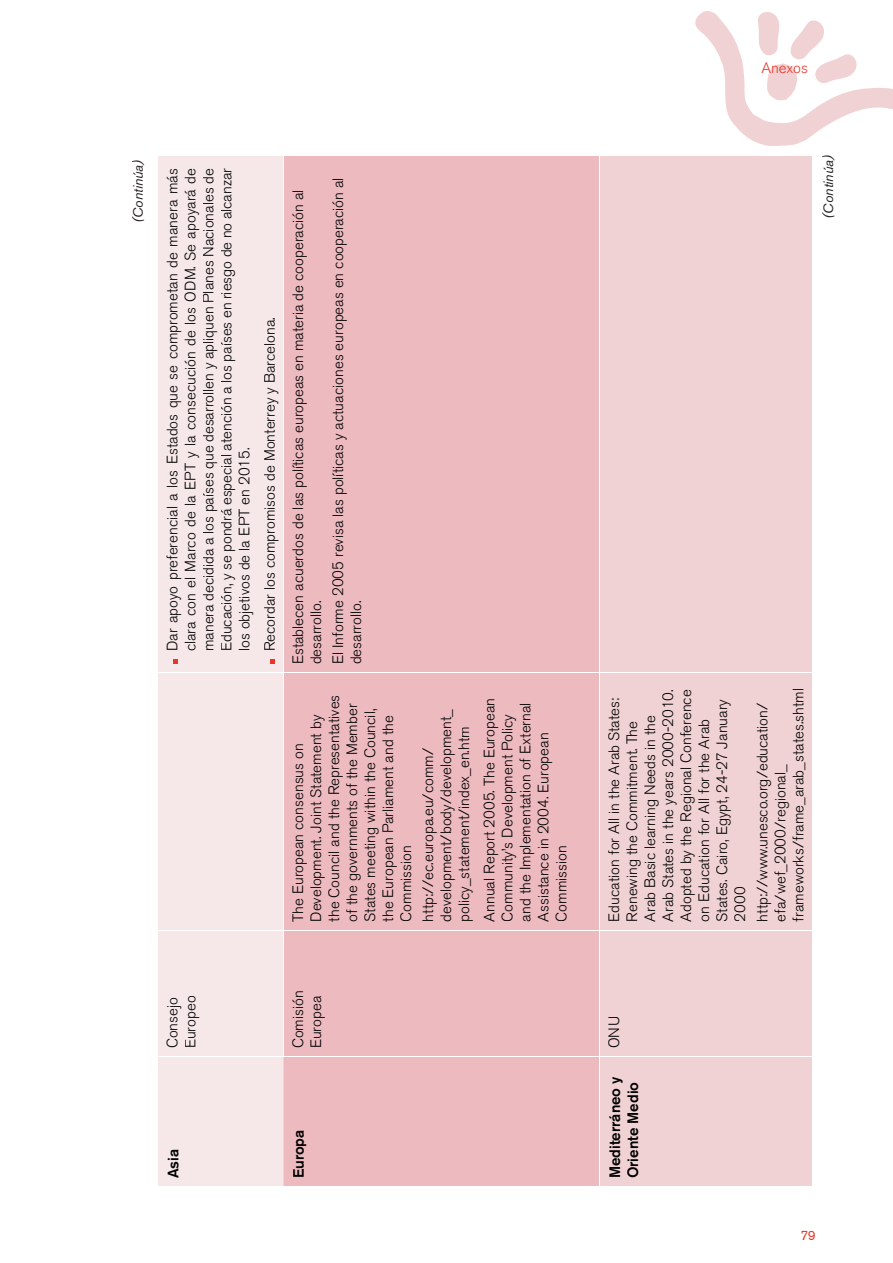
<style>
.page{position:relative;width:893px;height:1263px;background:#fff}
.page>*{position:absolute;margin:0;border:0;box-sizing:border-box;transform-origin:0 0}
.t1{font:300 15px/18px "Akzidenz Grotesk BE";color:#000}
.t2{font:500 15px/18px "Akzidenz Grotesk BE";color:#000}
.t3{font:300 15px "Akzidenz Grotesk BE";color:#ea3529}
.t4{font:italic 13.5px "Akzidenz Grotesk BE";color:#231f20}
.t5{font:13.5px "Akzidenz Grotesk BE";color:#ea3529}
</style>
<div class="page">
<svg style="left:695px;top:11px;width:198px;height:135px"></svg>
<div style="left:158px;top:156px;width:125px;height:1030px;background:#f6e7e9"></div>
<div style="left:283px;top:156px;width:316px;height:1030px;background:#edbac0"></div>
<div style="left:600px;top:156px;width:212px;height:1030px;background:#f1d2d4"></div>
<hr style="left:158px;top:930px;width:1px;height:127px;background:#fff">
<hr style="left:158px;top:1057px;width:125px;height:1px;background:#fff">
<hr style="left:158px;top:673px;width:1px;height:257px;background:#fff">
<hr style="left:158px;top:930px;width:125px;height:1px;background:#fff">
<hr style="left:158px;top:155px;width:1px;height:518px;background:#fff">
<hr style="left:158px;top:673px;width:125px;height:1px;background:#fff">
<hr style="left:283px;top:930px;width:1px;height:127px;background:#fff">
<hr style="left:284px;top:1057px;width:315px;height:1px;background:#fff">
<hr style="left:283px;top:673px;width:1px;height:257px;background:#fff">
<hr style="left:284px;top:930px;width:315px;height:1px;background:#fff">
<hr style="left:283px;top:155px;width:1px;height:518px;background:#fff">
<hr style="left:284px;top:673px;width:315px;height:1px;background:#fff">
<hr style="left:600px;top:1057px;width:212px;height:1px;background:#fff">
<hr style="left:600px;top:930px;width:212px;height:1px;background:#fff">
<hr style="left:600px;top:673px;width:212px;height:1px;background:#fff">
<div style="left:168px;top:1150px;width:11px;height:28px;background:#f6e7e9"></div>
<div style="left:167px;top:997px;width:14px;height:51px;background:#f6e7e9"></div>
<div style="left:185px;top:996px;width:14px;height:51px;background:#f6e7e9"></div>
<svg style="left:173px;top:659px;width:5px;height:5px"></svg>
<div style="left:167px;top:168px;width:14px;height:487px;background:#f6e7e9"></div>
<div style="left:185px;top:168px;width:14px;height:483px;background:#f6e7e9"></div>
<div style="left:203px;top:168px;width:14px;height:482px;background:#f6e7e9"></div>
<div style="left:221px;top:168px;width:14px;height:482px;background:#f6e7e9"></div>
<div style="left:239px;top:448px;width:14px;height:202px;background:#f6e7e9"></div>
<svg style="left:270px;top:659px;width:5px;height:5px"></svg>
<div style="left:264px;top:318px;width:15px;height:337px;background:#f6e7e9"></div>
<div style="left:293px;top:1130px;width:13px;height:47px;background:#edbac0"></div>
<div style="left:292px;top:990px;width:11px;height:58px;background:#edbac0"></div>
<div style="left:310px;top:996px;width:15px;height:51px;background:#edbac0"></div>
<div style="left:292px;top:743px;width:15px;height:178px;background:#edbac0"></div>
<div style="left:310px;top:715px;width:15px;height:205px;background:#edbac0"></div>
<div style="left:328px;top:695px;width:15px;height:226px;background:#edbac0"></div>
<div style="left:346px;top:704px;width:15px;height:217px;background:#edbac0"></div>
<div style="left:364px;top:709px;width:15px;height:212px;background:#edbac0"></div>
<div style="left:382px;top:715px;width:15px;height:206px;background:#edbac0"></div>
<div style="left:400px;top:846px;width:11px;height:75px;background:#edbac0"></div>
<div style="left:423px;top:748px;width:14px;height:172px;background:#edbac0"></div>
<div style="left:441px;top:709px;width:14px;height:212px;background:#edbac0"></div>
<div style="left:459px;top:738px;width:14px;height:182px;background:#edbac0"></div>
<div style="left:462px;top:727px;width:7px;height:10px;background:#edbac0"></div>
<div style="left:484px;top:698px;width:14px;height:223px;background:#edbac0"></div>
<div style="left:502px;top:714px;width:14px;height:207px;background:#edbac0"></div>
<div style="left:520px;top:702px;width:14px;height:219px;background:#edbac0"></div>
<div style="left:538px;top:732px;width:14px;height:189px;background:#edbac0"></div>
<div style="left:556px;top:845px;width:11px;height:76px;background:#edbac0"></div>
<div style="left:292px;top:190px;width:15px;height:473px;background:#edbac0"></div>
<div style="left:310px;top:601px;width:11px;height:63px;background:#edbac0"></div>
<div style="left:332px;top:177px;width:15px;height:486px;background:#edbac0"></div>
<div style="left:351px;top:601px;width:10px;height:63px;background:#edbac0"></div>
<div style="left:609px;top:1076px;width:14px;height:101px;background:#f1d2d4"></div>
<div style="left:627px;top:1082px;width:11px;height:96px;background:#f1d2d4"></div>
<div style="left:608px;top:1017px;width:11px;height:31px;background:#f1d2d4"></div>
<div style="left:608px;top:698px;width:11px;height:222px;background:#f1d2d4"></div>
<div style="left:626px;top:721px;width:15px;height:199px;background:#f1d2d4"></div>
<div style="left:645px;top:715px;width:14px;height:206px;background:#f1d2d4"></div>
<div style="left:662px;top:689px;width:15px;height:232px;background:#f1d2d4"></div>
<div style="left:680px;top:690px;width:15px;height:231px;background:#f1d2d4"></div>
<div style="left:698px;top:719px;width:11px;height:202px;background:#f1d2d4"></div>
<div style="left:716px;top:699px;width:15px;height:222px;background:#f1d2d4"></div>
<div style="left:734px;top:887px;width:11px;height:34px;background:#f1d2d4"></div>
<div style="left:757px;top:703px;width:14px;height:217px;background:#f1d2d4"></div>
<div style="left:775px;top:764px;width:14px;height:157px;background:#f1d2d4"></div>
<div style="left:793px;top:692px;width:12px;height:229px;background:#f1d2d4"></div>
<p class="t4" style="left:130px;top:223px;width:66px;rotate:-90deg">(Continúa)</p>
<p class="t1" style="left:164px;top:651px;width:485px;text-align:justify;rotate:-90deg">Dar apoyo preferencial a los Estados que se comprometan de manera más clara con el Marco de la EPT y la consecución de los ODM. Se apoyará de manera decidida a los países que desarrollen y apliquen Planes Nacionales de Educación, y se pondrá especial atención a los países en riesgo de no alcanzar los objetivos de la EPT en 2015.</p>
<p class="t1" style="left:261px;top:651px;width:336px;rotate:-90deg">Recordar los compromisos de Monterrey y Barcelona.</p>
<p class="t1" style="left:289px;top:664px;width:476px;rotate:-90deg">Establecen acuerdos de las políticas europeas en materia de cooperación al desarrollo.</p>
<p class="t1" style="left:329px;top:664px;width:488px;rotate:-90deg">El Informe 2005 revisa las políticas y actuaciones europeas en cooperación al desarrollo.</p>
<p class="t1" style="left:289px;top:922px;width:228px;rotate:-90deg">The European consensus on<br>Development. Joint Statement by the Council and the Representatives of the governments of the Member<br>States meeting within the Council, the European Parliament and the<br>Commission</p>
<p class="t1" style="left:419px;top:922px;width:214px;rotate:-90deg">http://ec.europa.eu/comm/ development/body/development_ policy_statement/index_en.htm</p>
<p class="t1" style="left:481px;top:922px;width:225px;rotate:-90deg">Annual Report 2005. The European<br>Community’s Development Policy and the Implementation of External<br>Assistance in 2004. European<br>Commission</p>
<p class="t1" style="left:164px;top:1048px;width:54px;rotate:-90deg">Consejo<br>Europeo</p>
<p class="t1" style="left:289px;top:1048px;width:60px;rotate:-90deg">Comisión<br>Europea</p>
<p class="t2" style="left:164px;top:1178px;width:31px;rotate:-90deg">Asia</p>
<p class="t2" style="left:289px;top:1178px;width:50px;rotate:-90deg">Europa</p>
<p class="t3" style="left:761px;top:60px;width:48px">Anexos</p>
<p class="t4" style="left:820px;top:219px;width:66px;rotate:-90deg">(Continúa)</p>
<p class="t1" style="left:605px;top:922px;width:234px;rotate:-90deg">Education for All in the Arab States:<br>Renewing the Commitment. The<br>Arab Basic learning Needs in the<br>Arab States in the years 2000-2010.<br>Adopted by the Regional Conference on Education for All for the Arab<br>States. Cairo, Egypt, 24-27 January<br>2000</p>
<p class="t1" style="left:754px;top:922px;width:235px;rotate:-90deg">http://www.unesco.org/education/ efa/wef_2000/regional_ frameworks/frame_arab_states.shtml</p>
<p class="t1" style="left:605px;top:1048px;width:34px;rotate:-90deg">ONU</p>
<p class="t2" style="left:606px;top:1178px;width:103px;rotate:-90deg">Mediterráneo y<br>Oriente Medio</p>
<p class="t5" style="left:800px;top:1227px;width:17px">79</p>
</div>
